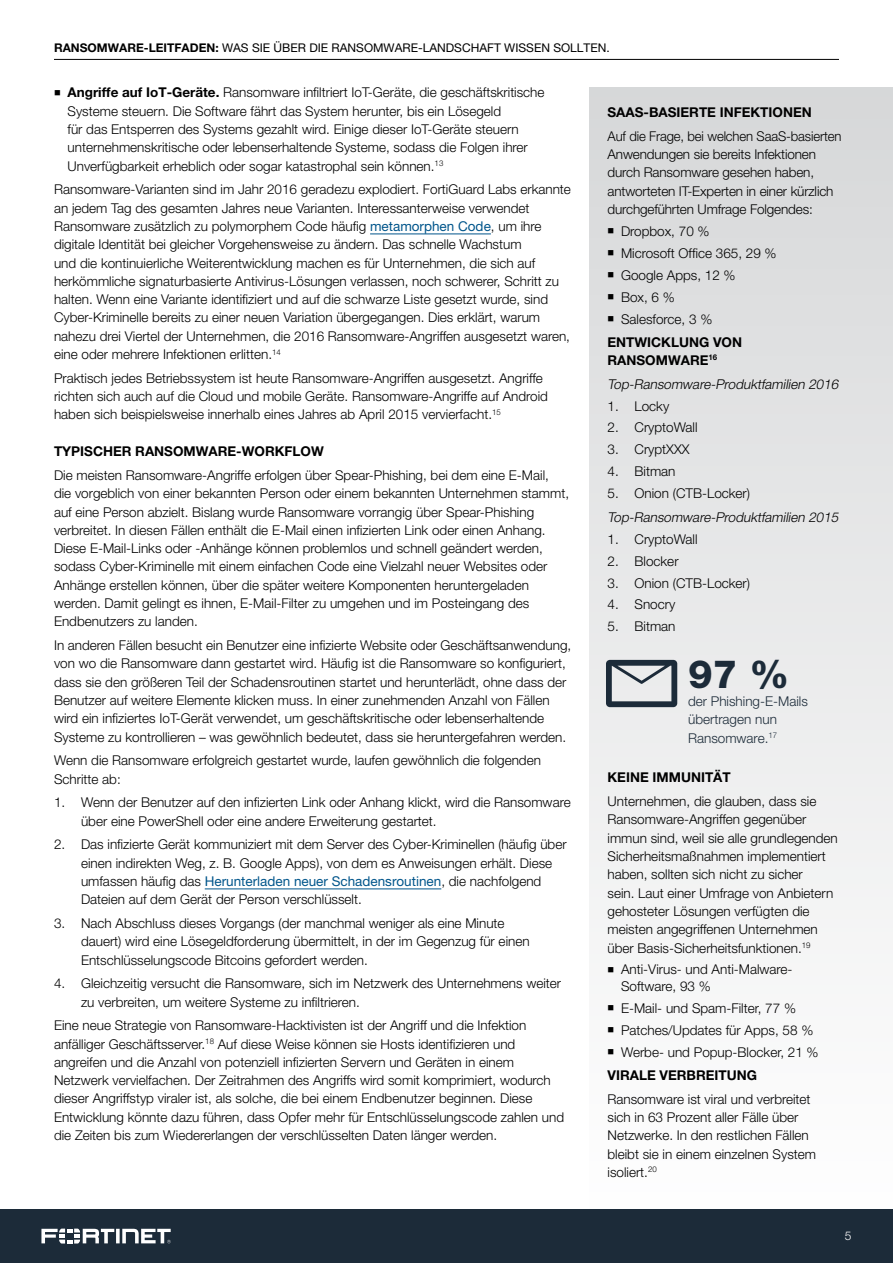
<style>
.page{position:relative;width:893px;height:1263px;background:#fff}
.page>*{position:absolute;margin:0;border:0;box-sizing:border-box;transform-origin:0 0}
.t1{font:800 39px "Helvetica Neue LT Pro";color:#1c2b39}
.t2{font:300 13.5px/18.3px "Helvetica Neue LT Pro";color:#000}
.t3{font:700 13.5px/23.4px "Helvetica Neue LT Pro";color:#000}
.t4{font:italic 300 13.5px/23.7px "Helvetica Neue LT Pro";color:#000}
.t5{font:300 13.5px/18.3px "Helvetica Neue LT Pro";color:#1c2b39}
.t6{font:12px "Helvetica Neue LT Pro";color:#000}
.t7{font:300 12px "Helvetica Neue LT Pro";color:#fff}
.s1{font-weight:700}
.s2{font-weight:400;color:#00558b}
.s3{font-weight:300}
.s4{font-weight:700;font-style:normal}
</style>
<div class="page">
<div style="left:0;top:1209px;width:893px;height:54px;background:#1c2b39"></div>
<svg style="left:41px;top:1228px;width:130px;height:15px"></svg>
<hr style="left:54px;top:59px;width:785px;height:1px;background:#000">
<div style="left:589px;top:88px;width:304px;height:1121px;background:linear-gradient(to bottom,#d6d7d8,#fefefe)"></div>
<hr style="left:370px;top:234px;width:121px;height:1px;background:#00558b">
<hr style="left:205px;top:888px;width:236px;height:1px;background:#00558b">
<svg style="left:606px;top:660px;width:71px;height:47px;background:#959ba1"></svg>
<p class="t6" style="left:54px;top:41px;width:557px"><span class="s1">RANSOMWARE-LEITFADEN:</span> WAS SIE ÜBER DIE RANSOMWARE-LANDSCHAFT WISSEN SOLLTEN.</p>
<p class="t2" style="left:68px;top:83px;width:479px;text-indent:-14px">■ <span class="s1">Angriffe auf IoT-Geräte.</span> Ransomware infiltriert IoT-Geräte, die geschäftskritische Systeme steuern. Die Software fährt das System herunter, bis ein Lösegeld<br>für das Entsperren des Systems gezahlt wird. Einige dieser IoT-Geräte steuern unternehmenskritische oder lebenserhaltende Systeme, sodass die Folgen ihrer Unverfügbarkeit erheblich oder sogar katastrophal sein können.<sup>13</sup></p>
<p class="t2" style="left:54px;top:180px;width:518px">Ransomware-Varianten sind im Jahr 2016 geradezu explodiert. FortiGuard Labs erkannte an jedem Tag des gesamten Jahres neue Varianten. Interessanterweise verwendet Ransomware zusätzlich zu polymorphem Code häufig <span class="s2">metamorphen Code</span>, um ihre digitale Identität bei gleicher Vorgehensweise zu ändern. Das schnelle Wachstum<br>und die kontinuierliche Weiterentwicklung machen es für Unternehmen, die sich auf herkömmliche signaturbasierte Antivirus-Lösungen verlassen, noch schwerer, Schritt zu halten. Wenn eine Variante identifiziert und auf die schwarze Liste gesetzt wurde, sind Cyber-Kriminelle bereits zu einer neuen Variation übergegangen. Dies erklärt, warum nahezu drei Viertel der Unternehmen, die 2016 Ransomware-Angriffen ausgesetzt waren, eine oder mehrere Infektionen erlitten.<sup>14</sup></p>
<p class="t2" style="left:54px;top:368px;width:495px">Praktisch jedes Betriebssystem ist heute Ransomware-Angriffen ausgesetzt. Angriffe richten sich auch auf die Cloud und mobile Geräte. Ransomware-Angriffe auf Android haben sich beispielsweise innerhalb eines Jahres ab April 2015 vervierfacht.<sup>15</sup></p>
<p class="t3" style="left:54px;top:439px;width:271px">TYPISCHER RANSOMWARE-WORKFLOW</p>
<p class="t2" style="left:54px;top:466px;width:517px">Die meisten Ransomware-Angriffe erfolgen über Spear-Phishing, bei dem eine E-Mail, die vorgeblich von einer bekannten Person oder einem bekannten Unternehmen stammt, auf eine Person abzielt. Bislang wurde Ransomware vorrangig über Spear-Phishing verbreitet. In diesen Fällen enthält die E-Mail einen infizierten Link oder einen Anhang.<br>Diese E-Mail-Links oder -Anhänge können problemlos und schnell geändert werden, sodass Cyber-Kriminelle mit einem einfachen Code eine Vielzahl neuer Websites oder Anhänge erstellen können, über die später weitere Komponenten heruntergeladen werden. Damit gelingt es ihnen, E-Mail-Filter zu umgehen und im Posteingang des Endbenutzers zu landen.</p>
<p class="t2" style="left:54px;top:636px;width:519px">In anderen Fällen besucht ein Benutzer eine infizierte Website oder Geschäftsanwendung, von wo die Ransomware dann gestartet wird. Häufig ist die Ransomware so konfiguriert, dass sie den größeren Teil der Schadensroutinen startet und herunterlädt, ohne dass der Benutzer auf weitere Elemente klicken muss. In einer zunehmenden Anzahl von Fällen wird ein infiziertes IoT-Gerät verwendet, um geschäftskritische oder lebenserhaltende Systeme zu kontrollieren – was gewöhnlich bedeutet, dass sie heruntergefahren werden.</p>
<p class="t2" style="left:54px;top:751px;width:488px">Wenn die Ransomware erfolgreich gestartet wurde, laufen gewöhnlich die folgenden<br>Schritte ab:</p>
<p class="t2" style="left:81px;top:793px;width:491px;text-indent:-27px">1. Wenn der Benutzer auf den infizierten Link oder Anhang klickt, wird die Ransomware über eine PowerShell oder eine andere Erweiterung gestartet.</p>
<p class="t2" style="left:81px;top:835px;width:487px;text-indent:-27px">2. Das infizierte Gerät kommuniziert mit dem Server des Cyber-Kriminellen (häufig über einen indirekten Weg, z. B. Google Apps), von dem es Anweisungen erhält. Diese umfassen häufig das <span class="s2">Herunterladen neuer Schadensroutinen</span>, die nachfolgend Dateien auf dem Gerät der Person verschlüsselt.</p>
<p class="t2" style="left:81px;top:914px;width:450px;text-indent:-27px">3. Nach Abschluss dieses Vorgangs (der manchmal weniger als eine Minute dauert) wird eine Lösegeldforderung übermittelt, in der im Gegenzug für einen<br>Entschlüsselungscode Bitcoins gefordert werden.</p>
<p class="t2" style="left:81px;top:974px;width:482px;text-indent:-27px">4. Gleichzeitig versucht die Ransomware, sich im Netzwerk des Unternehmens weiter zu verbreiten, um weitere Systeme zu infiltrieren.</p>
<p class="t2" style="left:54px;top:1016px;width:512px">Eine neue Strategie von Ransomware-Hacktivisten ist der Angriff und die Infektion anfälliger Geschäftsserver.<sup>18</sup> Auf diese Weise können sie Hosts identifizieren und angreifen und die Anzahl von potenziell infizierten Servern und Geräten in einem Netzwerk vervielfachen. Der Zeitrahmen des Angriffs wird somit komprimiert, wodurch dieser Angriffstyp viraler ist, als solche, die bei einem Endbenutzer beginnen. Diese Entwicklung könnte dazu führen, dass Opfer mehr für Entschlüsselungscode zahlen und die Zeiten bis zum Wiedererlangen der verschlüsselten Daten länger werden.</p>
<p class="t3" style="left:608px;top:100px;width:206px">SAAS-BASIERTE INFEKTIONEN</p>
<p class="t2" style="left:608px;top:127px;width:235px">Auf die Frage, bei welchen SaaS-basierten Anwendungen sie bereits Infektionen durch Ransomware gesehen haben, antworteten IT-Experten in einer kürzlich durchgeführten Umfrage Folgendes:</p>
<p class="t2" style="left:607px;top:222px;width:104px">■ Dropbox, 70 %</p>
<p class="t2" style="left:607px;top:244px;width:171px">■ Microsoft Office 365, 29 %</p>
<p class="t2" style="left:607px;top:265px;width:130px">■ Google Apps, 12 %</p>
<p class="t2" style="left:607px;top:287px;width:69px">■ Box, 6 %</p>
<p class="t3" style="left:607px;top:307px;width:136px">■ <span class="s3">Salesforce, 3 %<br></span>ENTWICKLUNG VON</p>
<p class="t4" style="left:608px;top:348px;width:235px"><span class="s4">RANSOMWARE</span><sup>16<br></sup>Top-Ransomware-Produktfamilien 2016</p>
<p class="t2" style="left:608px;top:396px;width:63px">1. Locky</p>
<p class="t2" style="left:608px;top:418px;width:92px">2. CryptoWall</p>
<p class="t2" style="left:608px;top:440px;width:83px">3. CryptXXX</p>
<p class="t2" style="left:608px;top:462px;width:69px">4. Bitman</p>
<p class="t2" style="left:608px;top:484px;width:144px">5. Onion (CTB-Locker)</p>
<p class="t4" style="left:608px;top:505px;width:235px">Top-Ransomware-Produktfamilien 2015</p>
<p class="t2" style="left:608px;top:529px;width:92px">1. CryptoWall</p>
<p class="t2" style="left:608px;top:551px;width:73px">2. Blocker</p>
<p class="t2" style="left:608px;top:573px;width:144px">3. Onion (CTB-Locker)</p>
<p class="t2" style="left:608px;top:595px;width:69px">4. Snocry</p>
<p class="t2" style="left:608px;top:617px;width:69px">5. Bitman</p>
<h1 class="t1" style="left:688px;top:651px;width:103px">97 %</h1>
<p class="t5" style="left:688px;top:710px;width:91px">übertragen nun<br>Ransomware.<sup>17</sup></p>
<p class="t5" style="left:688px;top:692px;width:121px">der Phishing-E-Mails</p>
<p class="t3" style="left:608px;top:765px;width:125px">KEINE IMMUNITÄT</p>
<p class="t2" style="left:608px;top:792px;width:232px">Unternehmen, die glauben, dass sie Ransomware-Angriffen gegenüber immun sind, weil sie alle grundlegenden Sicherheitsmaßnahmen implementiert haben, sollten sich nicht zu sicher<br>sein. Laut einer Umfrage von Anbietern gehosteter Lösungen verfügten die meisten angegriffenen Unternehmen über Basis-Sicherheitsfunktionen.<sup>19</sup></p>
<p class="t2" style="left:621px;top:961px;width:173px;line-height:16.5px;text-indent:-14px">■ Anti-Virus- und Anti-Malware-<br>Software, 93 %</p>
<p class="t2" style="left:607px;top:998px;width:190px">■ E-Mail- und Spam-Filter, 77 %</p>
<p class="t2" style="left:607px;top:1020px;width:207px">■ Patches/Updates für Apps, 58 %</p>
<p class="t2" style="left:607px;top:1040px;width:213px;line-height:23.4px">■ Werbe- und Popup-Blocker, 21 %<br><span class="s1">VIRALE VERBREITUNG</span></p>
<p class="t2" style="left:608px;top:1089px;width:210px">Ransomware ist viral und verbreitet sich in 63 Prozent aller Fälle über<br>Netzwerke. In den restlichen Fällen bleibt sie in einem einzelnen System isoliert.<sup>20</sup></p>
<p class="t7" style="left:845px;top:1229px;width:8px">5</p>
</div>
